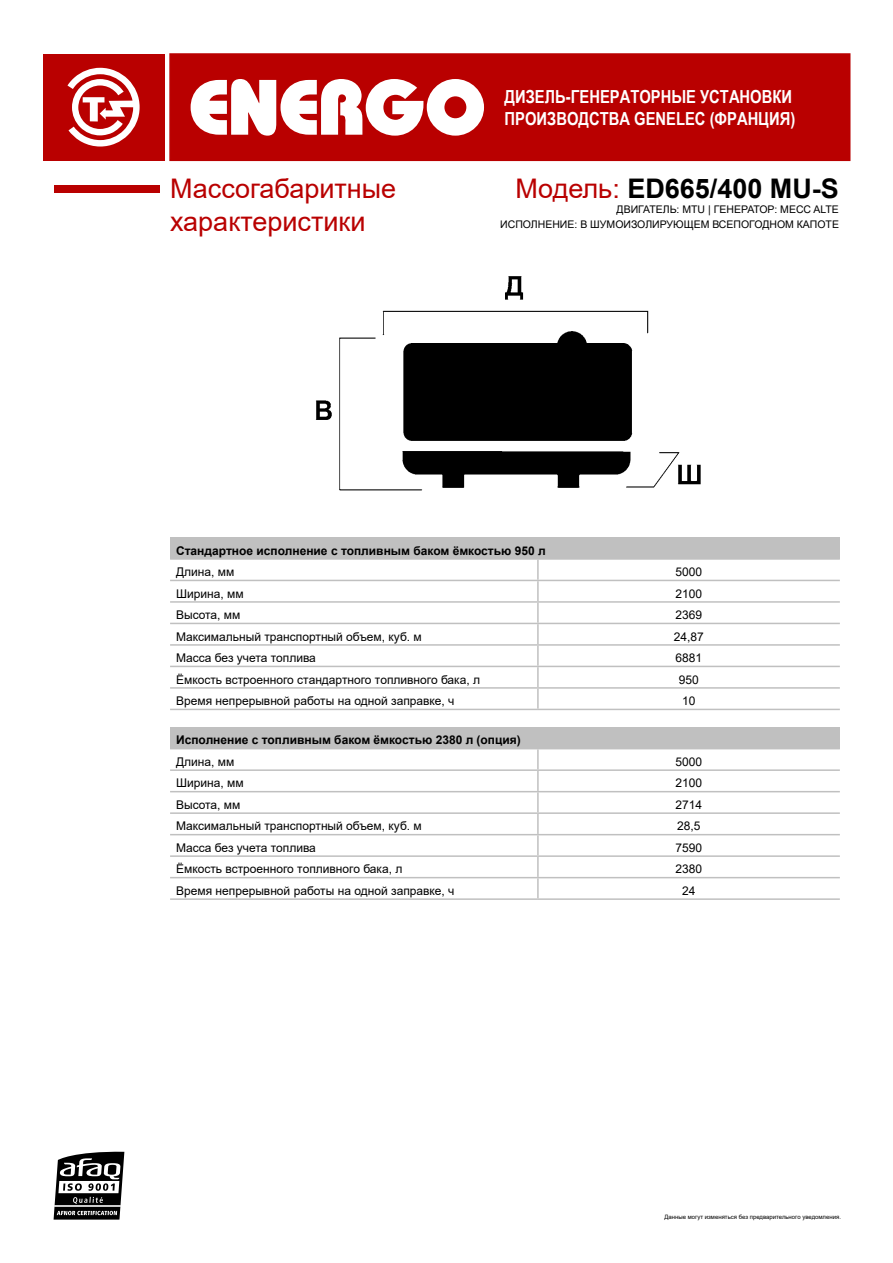
<style>
.page{position:relative;width:893px;height:1263px;background:#fff}
.page>*{position:absolute;margin:0;border:0;box-sizing:border-box;transform-origin:0 0}
.t1{font:27px/32.4px "Arial";color:#b90000}
.t2{font:700 27px "Arial";color:#000}
.t3{font:700 18px/21.6px "Arial Narrow";color:#fff}
.t4{font:12px "Arial";color:#000}
.t5{font:700 12px "Arial";color:#000}
.t6{font:10.5px/15px "Arial";color:#000;text-align:right}
.t7{font:6px "Arial";color:#000}
.s1{font-weight:400;color:#b90000}
</style>
<div class="page">
<div style="left:43px;top:54px;width:121px;height:106px;background:#b90000"></div>
<svg style="left:67px;top:68px;width:73px;height:79px"></svg>
<div style="left:169px;top:53px;width:681px;height:108px;background:#b90000;border:2px solid #b90000"></div>
<svg style="left:191px;top:79px;width:293px;height:57px"></svg>
<svg style="left:54px;top:1151px;width:70px;height:68px"></svg>
<hr style="left:55px;top:1205px;width:65px;height:1px;background:#fff">
<div style="left:54px;top:186px;width:106px;height:7px;background:#b90000"></div>
<div style="left:170px;top:537px;width:670px;height:22px;background:#c0c0c0"></div>
<hr style="left:170px;top:558px;width:368px;height:2px;background:#c0c0c0">
<hr style="left:538px;top:558px;width:302px;height:2px;background:#c0c0c0">
<hr style="left:537px;top:560px;width:2px;height:20px;background:#c0c0c0">
<hr style="left:170px;top:580px;width:368px;height:1px;background:#c0c0c0">
<hr style="left:538px;top:580px;width:302px;height:1px;background:#c0c0c0">
<hr style="left:537px;top:581px;width:2px;height:20px;background:#c0c0c0">
<hr style="left:170px;top:601px;width:368px;height:2px;background:#c0c0c0">
<hr style="left:538px;top:601px;width:302px;height:2px;background:#c0c0c0">
<hr style="left:537px;top:603px;width:2px;height:20px;background:#c0c0c0">
<hr style="left:170px;top:623px;width:368px;height:1px;background:#c0c0c0">
<hr style="left:538px;top:623px;width:302px;height:1px;background:#c0c0c0">
<hr style="left:537px;top:624px;width:2px;height:20px;background:#c0c0c0">
<hr style="left:170px;top:644px;width:368px;height:2px;background:#c0c0c0">
<hr style="left:538px;top:644px;width:302px;height:2px;background:#c0c0c0">
<hr style="left:537px;top:646px;width:2px;height:20px;background:#c0c0c0">
<hr style="left:170px;top:666px;width:368px;height:1px;background:#c0c0c0">
<hr style="left:538px;top:666px;width:302px;height:1px;background:#c0c0c0">
<hr style="left:537px;top:667px;width:2px;height:20px;background:#c0c0c0">
<hr style="left:170px;top:687px;width:368px;height:2px;background:#c0c0c0">
<hr style="left:538px;top:687px;width:302px;height:2px;background:#c0c0c0">
<hr style="left:537px;top:689px;width:2px;height:20px;background:#c0c0c0">
<hr style="left:170px;top:709px;width:368px;height:1px;background:#c0c0c0">
<hr style="left:538px;top:709px;width:302px;height:1px;background:#c0c0c0">
<img style="left:315px;top:276px;width:386px;height:215px">
<div style="left:170px;top:727px;width:670px;height:22px;background:#c0c0c0"></div>
<hr style="left:537px;top:749px;width:2px;height:20px;background:#c0c0c0">
<hr style="left:170px;top:769px;width:368px;height:2px;background:#c0c0c0">
<hr style="left:538px;top:769px;width:302px;height:2px;background:#c0c0c0">
<hr style="left:537px;top:771px;width:2px;height:20px;background:#c0c0c0">
<hr style="left:170px;top:791px;width:368px;height:1px;background:#c0c0c0">
<hr style="left:538px;top:791px;width:302px;height:1px;background:#c0c0c0">
<hr style="left:537px;top:792px;width:2px;height:20px;background:#c0c0c0">
<hr style="left:170px;top:812px;width:368px;height:2px;background:#c0c0c0">
<hr style="left:538px;top:812px;width:302px;height:2px;background:#c0c0c0">
<hr style="left:537px;top:814px;width:2px;height:20px;background:#c0c0c0">
<hr style="left:170px;top:834px;width:368px;height:1px;background:#c0c0c0">
<hr style="left:538px;top:834px;width:302px;height:1px;background:#c0c0c0">
<hr style="left:537px;top:835px;width:2px;height:20px;background:#c0c0c0">
<hr style="left:170px;top:855px;width:368px;height:2px;background:#c0c0c0">
<hr style="left:538px;top:855px;width:302px;height:2px;background:#c0c0c0">
<hr style="left:537px;top:857px;width:2px;height:20px;background:#c0c0c0">
<hr style="left:170px;top:877px;width:368px;height:1px;background:#c0c0c0">
<hr style="left:538px;top:877px;width:302px;height:1px;background:#c0c0c0">
<hr style="left:537px;top:878px;width:2px;height:20px;background:#c0c0c0">
<hr style="left:170px;top:898px;width:368px;height:2px;background:#c0c0c0">
<hr style="left:538px;top:898px;width:302px;height:2px;background:#c0c0c0">
<h1 class="t1" style="left:170px;top:172px;width:228px">Массогабаритные характеристики</h1>
<h2 class="t3" style="left:505px;top:85px;width:292px">ДИЗЕЛЬ-ГЕНЕРАТОРНЫЕ УСТАНОВКИ<br>ПРОИЗВОДСТВА GENELEC (ФРАНЦИЯ)</h2>
<h1 class="t2" style="left:515px;top:170px;width:325px"><span class="s1">Модель:</span> ED665/400 MU-S</h1>
<p class="t6" style="left:500px;top:202px;width:340px">ДВИГАТЕЛЬ: MTU | ГЕНЕРАТОР: MECC ALTE<br>ИСПОЛНЕНИЕ: В ШУМОИЗОЛИРУЮЩЕМ ВСЕПОГОДНОМ КАПОТЕ</p>
<p class="t5" style="left:176px;top:542px;width:371px">Стандартное исполнение с топливным баком ёмкостью 950 л</p>
<p class="t4" style="left:176px;top:564px;width:60px">Длина, мм</p>
<p class="t4" style="left:675px;top:564px;width:28px">5000</p>
<p class="t4" style="left:176px;top:585px;width:69px">Ширина, мм</p>
<p class="t4" style="left:675px;top:585px;width:28px">2100</p>
<p class="t4" style="left:176px;top:607px;width:66px">Высота, мм</p>
<p class="t4" style="left:675px;top:607px;width:28px">2369</p>
<p class="t4" style="left:176px;top:628px;width:247px">Максимальный транспортный объем, куб. м</p>
<p class="t4" style="left:674px;top:628px;width:32px">24,87</p>
<p class="t4" style="left:176px;top:650px;width:141px">Масса без учета топлива</p>
<p class="t4" style="left:675px;top:650px;width:28px">6881</p>
<p class="t4" style="left:176px;top:671px;width:306px">Ёмкость встроенного стандартного топливного бака, л</p>
<p class="t4" style="left:679px;top:671px;width:22px">950</p>
<p class="t4" style="left:176px;top:693px;width:280px">Время непрерывной работы на одной заправке, ч</p>
<p class="t4" style="left:682px;top:693px;width:15px">10</p>
<p class="t5" style="left:176px;top:732px;width:346px">Исполнение с топливным баком ёмкостью 2380 л (опция)</p>
<p class="t4" style="left:176px;top:753px;width:60px">Длина, мм</p>
<p class="t4" style="left:675px;top:753px;width:28px">5000</p>
<p class="t4" style="left:176px;top:775px;width:69px">Ширина, мм</p>
<p class="t4" style="left:675px;top:775px;width:28px">2100</p>
<p class="t4" style="left:176px;top:796px;width:66px">Высота, мм</p>
<p class="t4" style="left:675px;top:796px;width:28px">2714</p>
<p class="t4" style="left:176px;top:818px;width:247px">Максимальный транспортный объем, куб. м</p>
<p class="t4" style="left:677px;top:818px;width:25px">28,5</p>
<p class="t4" style="left:176px;top:839px;width:141px">Масса без учета топлива</p>
<p class="t4" style="left:675px;top:839px;width:28px">7590</p>
<p class="t4" style="left:176px;top:861px;width:228px">Ёмкость встроенного топливного бака, л</p>
<p class="t4" style="left:675px;top:861px;width:28px">2380</p>
<p class="t4" style="left:176px;top:882px;width:280px">Время непрерывной работы на одной заправке, ч</p>
<p class="t4" style="left:682px;top:882px;width:15px">24</p>
<p class="t7" style="left:664px;top:1213px;width:178px">Данные могут изменяться без предварительного уведомления.</p>
</div>
